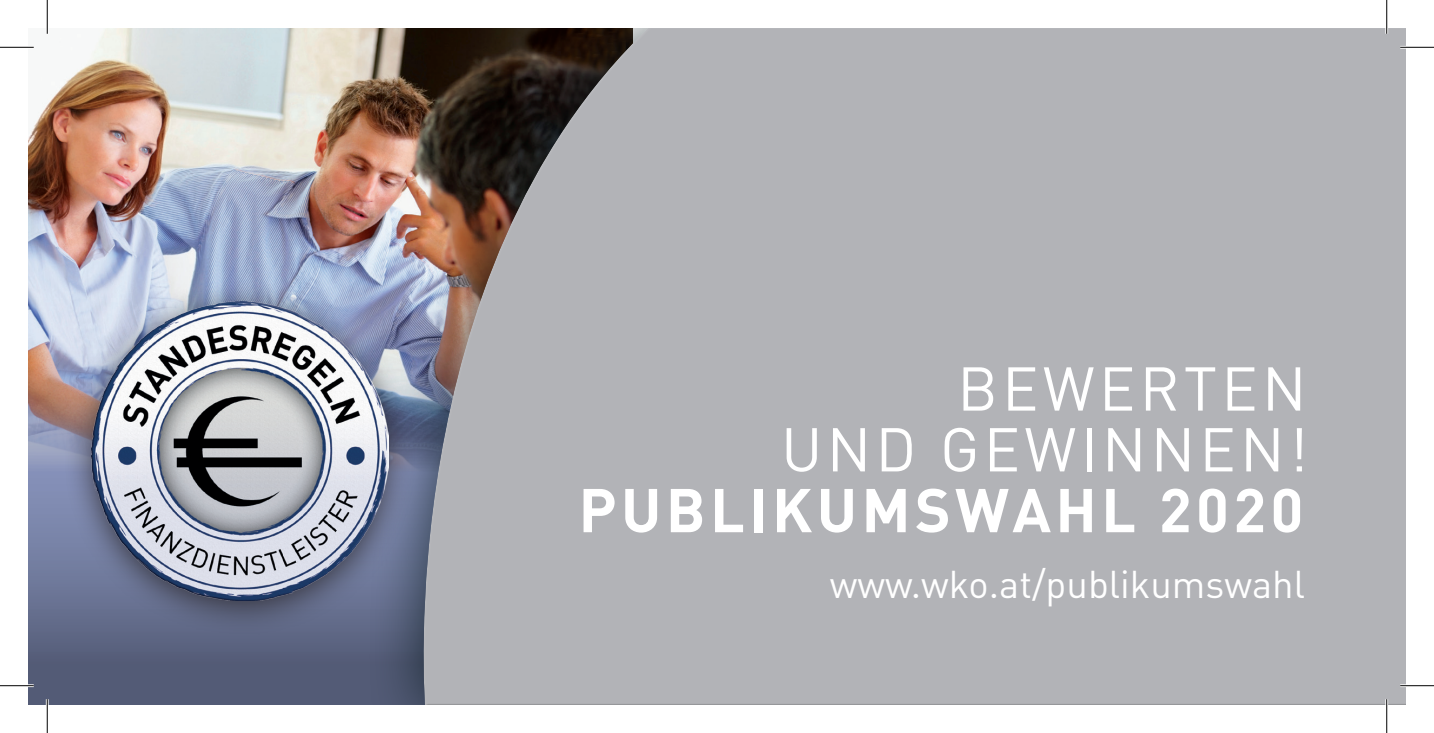
<style>
.page{position:relative;width:1434px;height:733px;background:#fff}
.page>*{position:absolute;margin:0;border:0;box-sizing:border-box;transform-origin:0 0}
.t1{font:60.75px/60.8px "DIN";letter-spacing:.07em;color:#fff;text-align:right}
.t2{font:700 60.75px "DIN";letter-spacing:.07em;color:#fff}
.t3{font:38.25px "DIN Regular Alternate";color:#fff}
</style>
<div class="page">
<img style="left:28px;top:28px;width:339px;height:309px">
<svg style="left:28px;top:337px;width:339px;height:367px;background:#666a84"></svg>
<div style="left:367px;top:28px;width:1039px;height:676px;background:#06171b;opacity:.59"></div>
<div style="left:423px;top:28px;width:983px;height:676px;background:#231f20;opacity:.75"></div>
<div style="left:63px;top:279px;width:354px;height:356px;background:#231f20;opacity:.75"></div>
<img style="left:91px;top:301px;width:298px;height:299px">
<hr style="left:0;top:46px;width:34px;height:3px;background:#fff">
<hr style="left:1400px;top:46px;width:34px;height:3px;background:#fff">
<hr style="left:0;top:684px;width:34px;height:2px;background:#fff">
<hr style="left:1400px;top:684px;width:34px;height:2px;background:#fff">
<hr style="left:46px;top:0;width:3px;height:34px;background:#fff">
<hr style="left:46px;top:699px;width:3px;height:33px;background:#fff">
<hr style="left:1385px;top:0;width:3px;height:34px;background:#fff">
<hr style="left:1385px;top:699px;width:3px;height:33px;background:#fff">
<hr style="left:0;top:47px;width:34px;height:1px;background:#000">
<hr style="left:1400px;top:47px;width:34px;height:1px;background:#000">
<hr style="left:0;top:685px;width:34px;height:1px;background:#000">
<hr style="left:1400px;top:685px;width:34px;height:1px;background:#000">
<hr style="left:47px;top:0;width:1px;height:34px;background:#000">
<hr style="left:47px;top:699px;width:1px;height:33px;background:#000">
<hr style="left:1386px;top:0;width:1px;height:34px;background:#000">
<hr style="left:1386px;top:699px;width:1px;height:33px;background:#000">
<p class="t1" style="left:781px;top:357px;width:529px">BEWERTEN<br>UND GEWINNEN!</p>
<p class="t2" style="left:578px;top:470px;width:726px">PUBLIKUMSWAHL 2020</p>
<p class="t3" style="left:830px;top:560px;width:477px">www.wko.at/publikumswahl</p>
</div>
